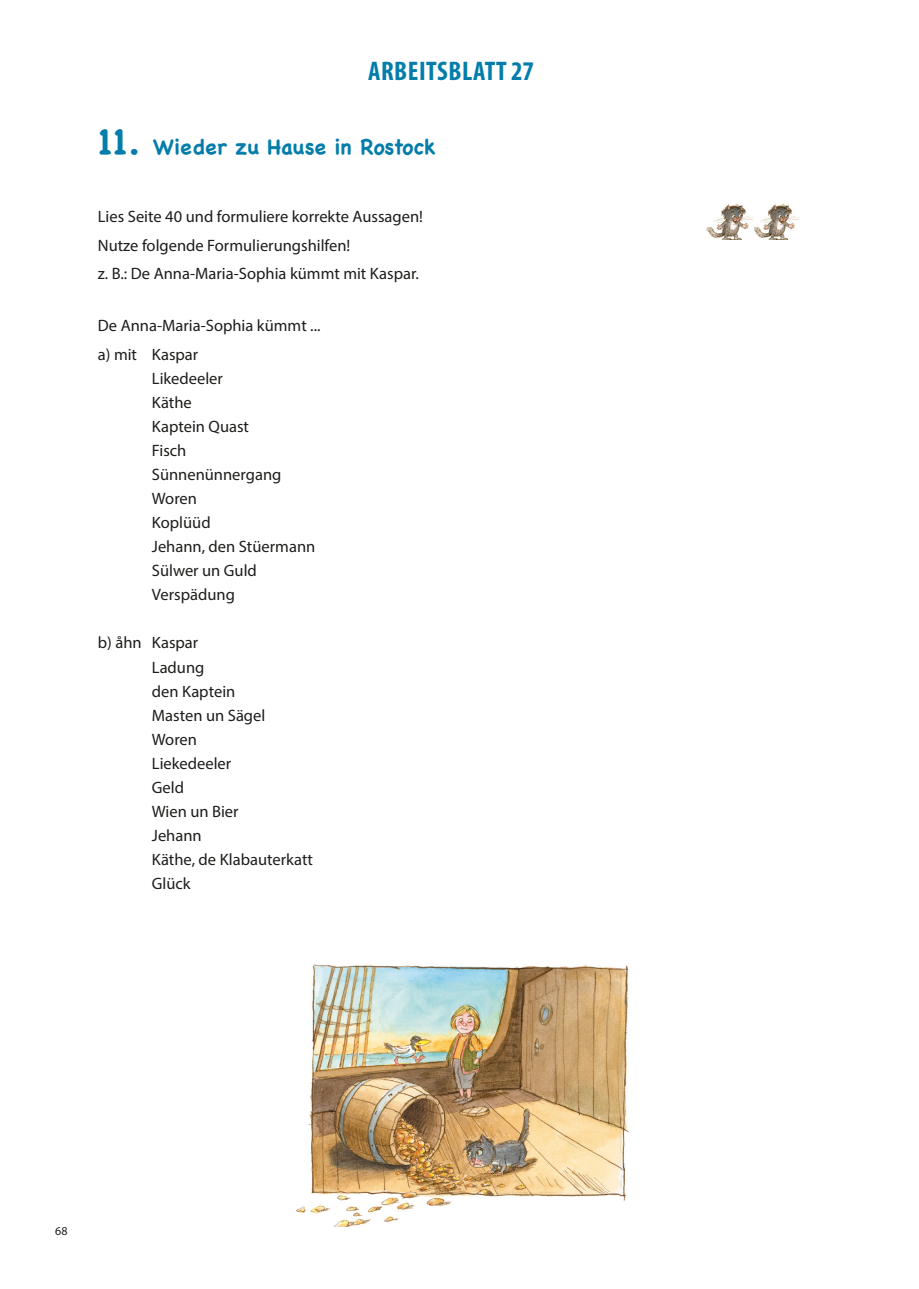
<style>
.page{position:relative;width:919px;height:1289px;background:#fff}
.page>*{position:absolute;margin:0;border:0;box-sizing:border-box;transform-origin:0 0}
.t1{font:700 condensed 27px "Myriad Pro";letter-spacing:.02em;color:#047daa}
.t2{font:700 21px "Chalkboard";color:#047daa}
.t3{font:16.5px/24px "Myriad Pro";color:#1d1d1b}
.t4{font:12px "Myriad Pro";color:#1d1d1b}
.s1{font-size:36px}
</style>
<div class="page">
<img style="left:296px;top:964px;width:333px;height:262px">
<img style="left:706px;top:204px;width:93px;height:36px">
<h1 class="t1" style="left:368px;top:54px;width:167px">ARBEITSBLATT 27</h1>
<p class="t2" style="left:98px;top:135px;width:339px"><span class="s1">11.</span> Wieder zu Hause in Rostock</p>
<p class="t3" style="left:98px;top:202px;width:326px;line-height:28.3px">Lies Seite 40 und formuliere korrekte Aussagen!<br>Nutze folgende Formulierungshilfen!<br>z. B.: De Anna-Maria-Sophia kümmt mit Kaspar.</p>
<p class="t3" style="left:98px;top:311px;width:224px;line-height:28.3px">De Anna-Maria-Sophia kümmt ... a) mit Kaspar</p>
<p class="t3" style="left:152px;top:366px;width:165px">Likedeeler<br>Käthe<br>Kaptein Quast<br>Fisch<br>Sünnenünnergang<br>Woren<br>Koplüüd<br>Jehann, den Stüermann<br>Sülwer un Guld<br>Verspädung</p>
<p class="t3" style="left:152px;top:630px;width:163px;text-indent:-54px">b) åhn Kaspar<br>Ladung<br>den Kaptein<br>Masten un Sägel<br>Woren<br>Liekedeeler<br>Geld<br>Wien un Bier<br>Jehann<br>Käthe, de Klabauterkatt<br>Glück</p>
<p class="t4" style="left:55px;top:1223px;width:14px">68</p>
</div>
